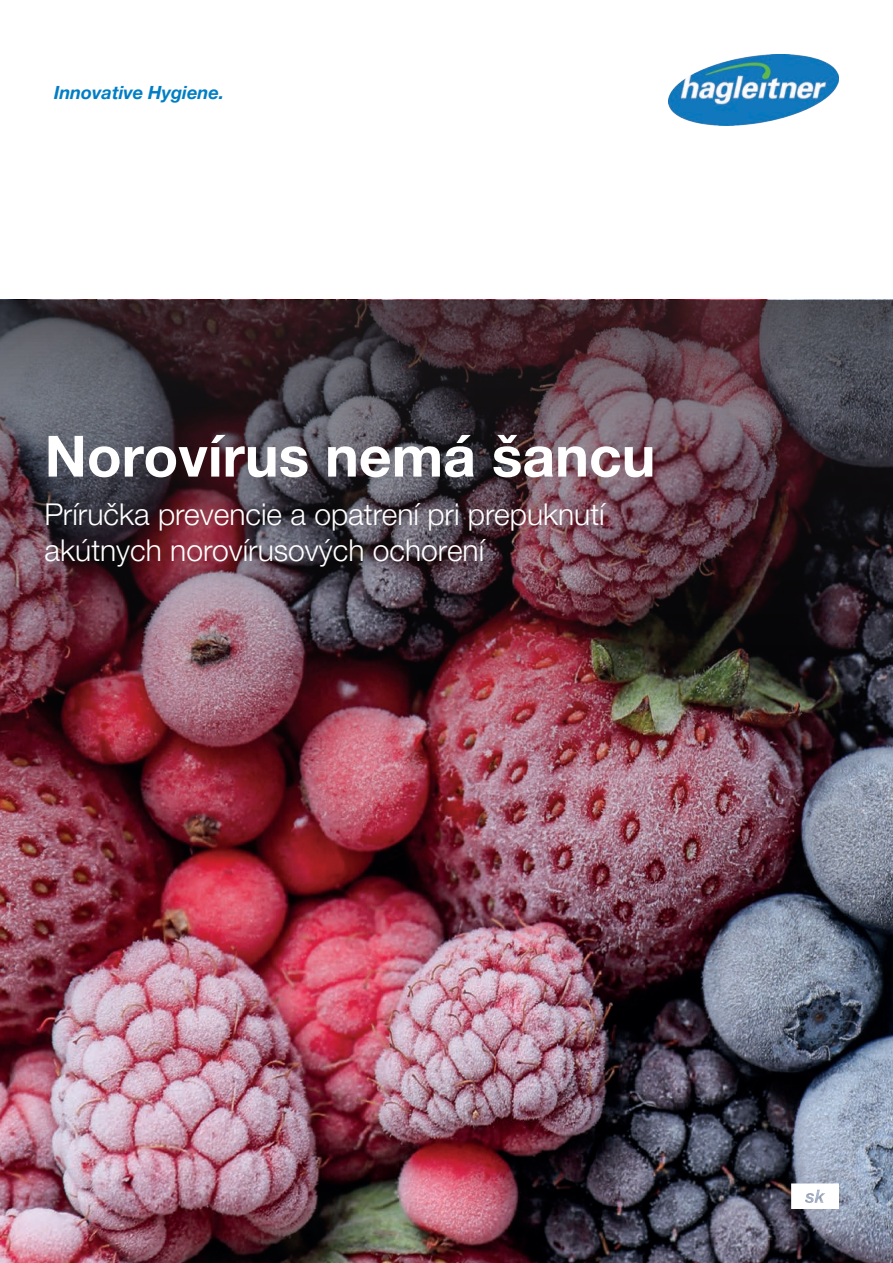
<style>
.page{position:relative;width:893px;height:1263px;background:#fff}
.page>*{position:absolute;margin:0;border:0;box-sizing:border-box;transform-origin:0 0}
.t1{font:700 57px "Helvetica Neue LTW1 G";color:#fff}
.t2{font:300 30px/36px "Helvetica Neue LTW1 G";color:#fff}
.t3{font:italic 700 18.15px "Helvetica Neue LTW1 G";color:#007ec5}
</style>
<div class="page">
<img style="left:0;top:300px;width:893px;height:963px">
<img style="left:669px;top:54px;width:170px;height:71px">
<svg style="left:791px;top:1183px;width:48px;height:26px"></svg>
<p class="t3" style="left:54px;top:81px;width:172px">Innovative Hygiene.</p>
<h1 class="t1" style="left:45px;top:421px;width:612px">Norovírus nemá šancu</h1>
<p class="t2" style="left:45px;top:496px;width:562px">Príručka prevencie a opatrení pri prepuknutí akútnych norovírusových ochorení</p>
</div>
